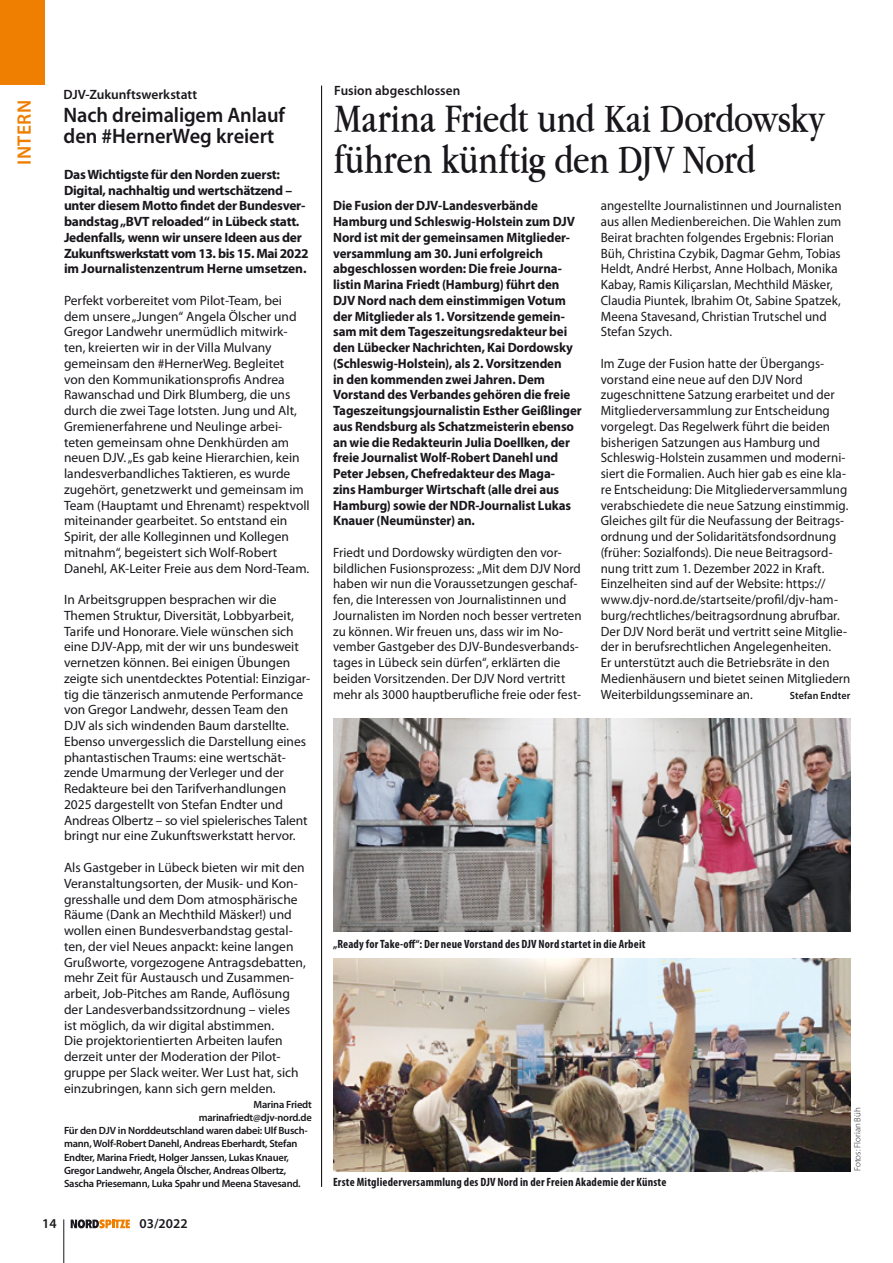
<style>
.page{position:relative;width:893px;height:1263px;background:#fff}
.page>*{position:absolute;margin:0;border:0;box-sizing:border-box;transform-origin:0 0}
.t1{font:42px/40.5px "Apple Garamond";letter-spacing:-.005em;color:#1a171c}
.t2{font:600 21px/21px "Myriad Pro";letter-spacing:-.005em;color:#1a171c}
.t3{font:600 19.5px "Myriad Pro";letter-spacing:.02em;color:#ee7f00}
.t4{font:13.5px/15.8px "Myriad Pro";color:#1a171c}
.t5{font:13.5px/15.8px "Myriad Pro";color:#1a171c;scale:.96 1}
.t6{font:700 13.5px/15.8px "Myriad Pro";letter-spacing:-.01em;color:#1a171c;scale:.96 1}
.t7{font:700 13.5px/15.8px "Myriad Pro";letter-spacing:-.01em;color:#1a171c}
.t8{font:600 13.5px "Myriad Pro";color:#1a171c}
.t9{font:700 condensed 12px "Myriad Pro";letter-spacing:.015em;color:#1a171c}
.t10{font:600 10.5px "Myriad Pro";letter-spacing:-.02em;color:#1a171c}
.t11{font:600 10.5px "Myriad Pro";letter-spacing:.015em;color:#1a171c;scale:.96 1}
.t12{font:300 9px "Myriad Pro";color:#1a171c}
</style>
<div class="page">
<svg style="left:71px;top:1219px;width:59px;height:9px"></svg>
<hr style="left:64px;top:1219px;width:1px;height:44px;background:#1a171c">
<div style="left:0;top:0;width:45px;height:84px;background:#ee7f00"></div>
<img style="left:333px;top:719px;width:517px;height:212px">
<hr style="left:321px;top:86px;width:1px;height:1101px;background:#000">
<img style="left:333px;top:958px;width:517px;height:213px">
<h3 class="t3" style="left:12px;top:165px;width:66px;rotate:-90deg">INTERN</h3>
<p class="t8" style="left:64px;top:86px;width:135px">DJV-Zukunftswerkstatt</p>
<h2 class="t2" style="left:64px;top:104px;width:223px">Nach dreimaligem Anlauf den #HernerWeg kreiert</h2>
<p class="t7" style="left:64px;top:166px;width:246px">Das Wichtigste für den Norden zuerst:<br>Digital, nachhaltig und wertschätzend – unter diesem Motto findet der Bundesver&shy;bandstag „BVT reloaded“ in Lübeck statt.<br>Jedenfalls, wenn wir unsere Ideen aus der Zukunftswerkstatt vom 13. bis 15. Mai 2022 im Journalistenzentrum Herne umsetzen.</p>
<p class="t4" style="left:64px;top:292px;width:247px">Perfekt vorbereitet vom Pilot-Team, bei dem unsere „Jungen“ Angela Ölscher und Gregor Landwehr unermüdlich mitwirk&shy;ten, kreierten wir in der Villa Mulvany gemeinsam den #HernerWeg. Begleitet<br>von den Kommunikationsprofis Andrea Rawanschad und Dirk Blumberg, die uns durch die zwei Tage lotsten. Jung und Alt, Gremienerfahrene und Neulinge arbei&shy;teten gemeinsam ohne Denkhürden am neuen DJV. „Es gab keine Hierarchien, kein landesverbandliches Taktieren, es wurde zugehört, genetzwerkt und gemeinsam im Team (Hauptamt und Ehrenamt) respektvoll miteinander gearbeitet. So entstand ein Spirit, der alle Kolleginnen und Kollegen mitnahm“, begeistert sich Wolf-Robert Danehl, AK-Leiter Freie aus dem Nord-Team.</p>
<p class="t4" style="left:64px;top:591px;width:248px">In Arbeitsgruppen besprachen wir die Themen Struktur, Diversität, Lobbyarbeit, Tarife und Honorare. Viele wünschen sich eine DJV-App, mit der wir uns bundesweit vernetzen können. Bei einigen Übungen zeigte sich unentdecktes Potential: Einzigar&shy;tig die tänzerisch anmutende Performance von Gregor Landwehr, dessen Team den DJV als sich windenden Baum darstellte.<br>Ebenso unvergesslich die Darstellung eines phantastischen Traums: eine wertschät&shy;zende Umarmung der Verleger und der Redakteure bei den Tarifverhandlungen 2025 dargestellt von Stefan Endter und Andreas Olbertz – so viel spielerisches Talent bringt nur eine Zukunftswerkstatt hervor.</p>
<p class="t4" style="left:64px;top:859px;width:243px">Als Gastgeber in Lübeck bieten wir mit den Veranstaltungsorten, der Musik- und Kon&shy;gresshalle und dem Dom atmosphärische Räume (Dank an Mechthild Mäsker!) und wollen einen Bundesverbandstag gestal&shy;ten, der viel Neues anpackt: keine langen Grußworte, vorgezogene Antragsdebatten, mehr Zeit für Austausch und Zusammen&shy;arbeit, Job-Pitches am Rande, Auflösung der Landesverbandssitzordnung – vieles ist möglich, da wir digital abstimmen.<br>Die projektorientierten Arbeiten laufen derzeit unter der Moderation der Pilot&shy;gruppe per Slack weiter. Wer Lust hat, sich einzubringen, kann sich gern melden.</p>
<p class="t10" style="left:254px;top:1098px;width:60px">Marina Friedt</p>
<p class="t10" style="left:199px;top:1111px;width:115px">marinafriedt@djv-nord.de</p>
<p class="t10" style="left:64px;top:1124px;width:245px">Für den DJV in Norddeutschland waren dabei: Ulf Busch-</p>
<p class="t10" style="left:64px;top:1137px;width:235px">mann, Wolf-Robert Danehl, Andreas Eberhardt, Stefan</p>
<p class="t10" style="left:64px;top:1150px;width:227px">Endter, Marina Friedt, Holger Janssen, Lukas Knauer,</p>
<p class="t10" style="left:64px;top:1163px;width:224px">Gregor Landwehr, Angela Ölscher, Andreas Olbertz,</p>
<p class="t10" style="left:64px;top:1177px;width:238px">Sascha Priesemann, Luka Spahr und Meena Stavesand.</p>
<p class="t8" style="left:42px;top:1215px;width:16px">14</p>
<p class="t8" style="left:140px;top:1215px;width:49px">03/2022</p>
<p class="t8" style="left:334px;top:82px;width:128px">Fusion abgeschlossen</p>
<h1 class="t1" style="left:334px;top:98px;width:492px">Marina Friedt und Kai Dordowsky führen künftig den DJV Nord</h1>
<p class="t6" style="left:333px;top:197px;width:261px">Die Fusion der DJV-Landesverbände Hamburg und Schleswig-Holstein zum DJV Nord ist mit der gemeinsamen Mitglieder&shy;versammlung am 30. Juni erfolgreich abgeschlossen worden: Die freie Journa&shy;listin Marina Friedt (Hamburg) führt den DJV Nord nach dem einstimmigen Votum der Mitglieder als 1. Vorsitzende gemein&shy;sam mit dem Tageszeitungsredakteur bei den Lübecker Nachrichten, Kai Dordowsky (Schleswig-Holstein), als 2. Vorsitzenden<br>in den kommenden zwei Jahren. Dem Vorstand des Verbandes gehören die freie Tageszeitungsjournalistin Esther Geißlinger aus Rendsburg als Schatzmeisterin ebenso an wie die Redakteurin Julia Doellken, der freie Journalist Wolf-Robert Danehl und Peter Jebsen, Chefredakteur des Maga-<br>zins Hamburger Wirtschaft (alle drei aus Hamburg) sowie der NDR-Journalist Lukas Knauer (Neumünster) an.</p>
<p class="t5" style="left:333px;top:544px;width:260px">Friedt und Dordowsky würdigten den vor&shy;bildlichen Fusionsprozess: „Mit dem DJV Nord haben wir nun die Voraussetzungen geschaf&shy;fen, die Interessen von Journalistinnen und Journalisten im Norden noch besser vertreten zu können. Wir freuen uns, dass wir im No&shy;vember Gastgeber des DJV-Bundesverbands&shy;tages in Lübeck sein dürfen“, erklärten die beiden Vorsitzenden. Der DJV Nord vertritt mehr als 3000 hauptberufliche freie oder fest-</p>
<p class="t5" style="left:601px;top:198px;width:252px">angestellte Journalistinnen und Journalisten aus allen Medienbereichen. Die Wahlen zum Beirat brachten folgendes Ergebnis: Florian Büh, Christina Czybik, Dagmar Gehm, Tobias Heldt, André Herbst, Anne Holbach, Monika Kabay, Ramis Kiliçarslan, Mechthild Mäsker, Claudia Piuntek, Ibrahim Ot, Sabine Spatzek, Meena Stavesand, Christian Trutschel und Stefan Szych.</p>
<p class="t5" style="left:601px;top:355px;width:262px">Im Zuge der Fusion hatte der Übergangs&shy;vorstand eine neue auf den DJV Nord zugeschnittene Satzung erarbeitet und der Mitgliederversammlung zur Entscheidung vorgelegt. Das Regelwerk führt die beiden bisherigen Satzungen aus Hamburg und Schleswig-Holstein zusammen und moderni&shy;siert die Formalien. Auch hier gab es eine kla&shy;re Entscheidung: Die Mitgliederversammlung verabschiedete die neue Satzung einstimmig.<br>Gleiches gilt für die Neufassung der Beitrags&shy;ordnung und der Solidaritätsfondsordnung (früher: Sozialfonds). Die neue Beitragsord&shy;nung tritt zum 1. Dezember 2022 in Kraft.<br>Einzelheiten sind auf der Website: https:// www.djv-nord.de/startseite/profil/djv-ham&shy;burg/rechtliches/beitragsordnung abrufbar.<br>Der DJV Nord berät und vertritt seine Mitglie&shy;der in berufsrechtlichen Angelegenheiten.<br>Er unterstützt auch die Betriebsräte in den Medienhäusern und bietet seinen Mitgliedern Weiterbildungsseminare an.</p>
<p class="t11" style="left:790px;top:688px;width:65px">Stefan Endter</p>
<p class="t9" style="left:333px;top:937px;width:314px">„Ready for Take-off“: Der neue Vorstand des DJV Nord startet in die Arbeit</p>
<p class="t9" style="left:333px;top:1175px;width:335px">Erste Mitgliederversammlung des DJV Nord in der Freien Akademie der Künste</p>
<p class="t12" style="left:852px;top:1171px;width:65px;rotate:-90deg">Fotos: Florian Büh</p>
</div>
